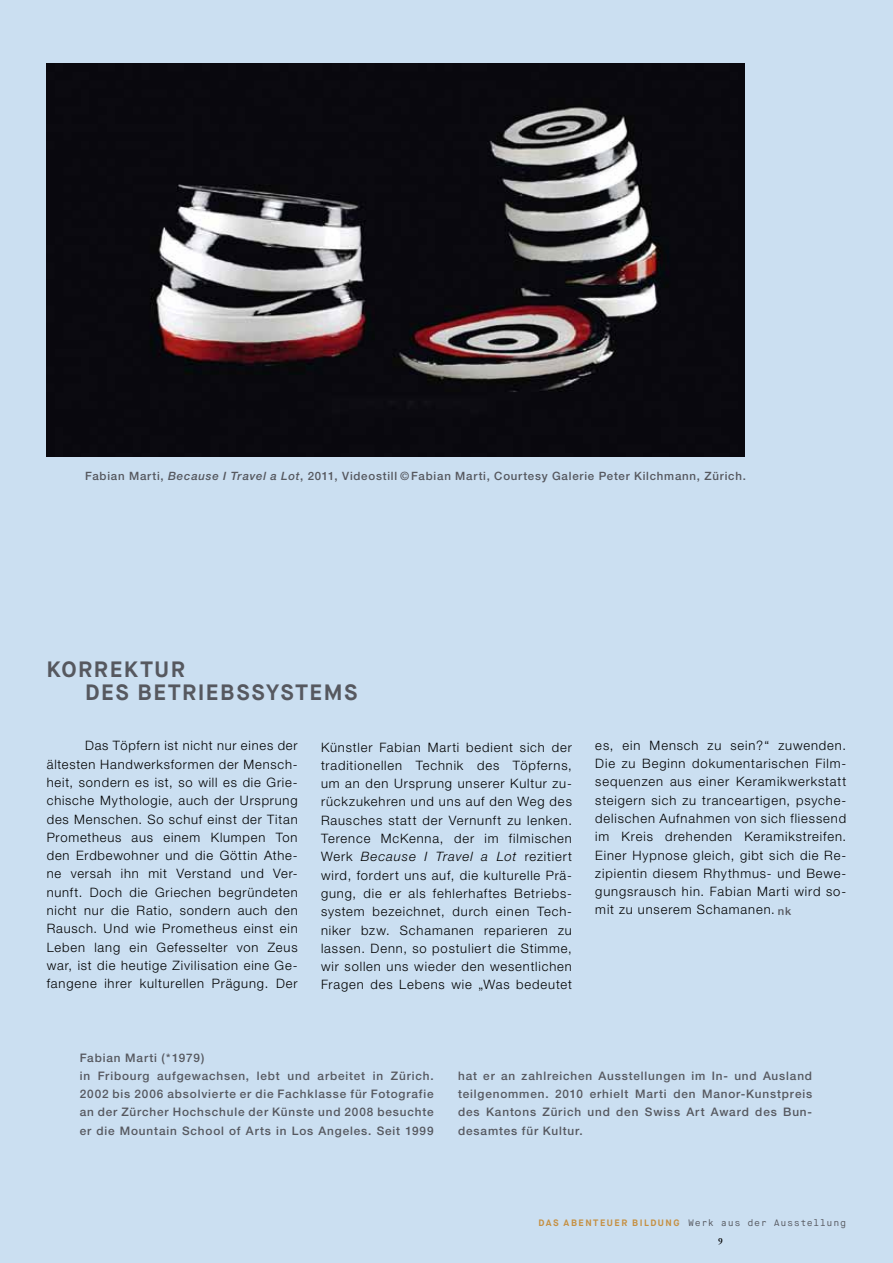
<style>
.page{position:relative;width:893px;height:1263px;background:#cbdff1}
.page>*{position:absolute;margin:0;border:0;box-sizing:border-box;transform-origin:0 0}
.t1{font:700 22.2px/23px "Maison Neue";letter-spacing:.07em;color:#56585f;text-align:right}
.t2{font:300 12.9px/18.3px "Helvetica Neue";letter-spacing:.065em;color:#000;text-align:justify}
.t3{font:500 11.7px/18.3px "Helvetica Neue";letter-spacing:.07em;color:#56585f}
.t4{font:500 11.55px "Helvetica Neue";letter-spacing:.065em;color:#56585f}
.t5{font:9.3px "Maison Neue Mono";letter-spacing:.065em;color:#56585f}
.t6{font:600 9.3px "Adobe Garamond";color:#000}
.s1{font-style:italic}
.s2{font-weight:500;font-size:11.1px;color:#56585f}
.s3{font-family:"Maison Neue";font-weight:700;color:#c59043}
</style>
<div class="page">
<img style="left:47px;top:64px;width:697px;height:392px">
<p class="t4" style="left:85px;top:469px;width:662px">Fabian Marti, <span class="s1">Because I Travel a Lot</span>, 2011, Videostill ©Fabian Marti, Courtesy Galerie Peter Kilchmann, Zürich.</p>
<h1 class="t1" style="left:47px;top:657px;width:47px">KORRE</h1>
<h1 class="t1" style="left:85px;top:657px;width:71px">KTUR<br>DES BETRIEBSS</h1>
<h1 class="t1" style="left:266px;top:680px;width:29px">YSTE</h1>
<h1 class="t1" style="left:324px;top:680px;width:35px">MS</h1>
<p class="t2" style="left:47px;top:736px;width:252px;text-indent:38px">Das Töpfern ist nicht nur eines der ältesten Handwerksformen der Mensch&shy;heit, sondern es ist, so will es die Grie&shy;chische Mythologie, auch der Ursprung des Menschen. So schuf einst der Titan Prometheus aus einem Klumpen Ton den Erdbewohner und die Göttin Athe&shy;ne versah ihn mit Verstand und Ver&shy;nunft. Doch die Griechen begründeten nicht nur die Ratio, sondern auch den Rausch. Und wie Prometheus einst ein Leben lang ein Gefesselter von Zeus war, ist die heutige Zivilisation eine Ge&shy;fangene ihrer kulturellen Prägung. Der</p>
<p class="t2" style="left:321px;top:737px;width:252px">Künstler Fabian Marti bedient sich der traditionellen Technik des Töpferns, um an den Ursprung unserer Kultur zu&shy;rückzukehren und uns auf den Weg des Rausches statt der Vernunft zu lenken.<br>Terence McKenna, der im filmischen Werk <span class="s1">Because I Travel a Lot</span> rezitiert wird, fordert uns auf, die kulturelle Prä&shy;gung, die er als fehlerhaftes Betriebs&shy;system bezeichnet, durch einen Tech&shy;niker bzw. Schamanen reparieren zu lassen. Denn, so postuliert die Stimme, wir sollen uns wieder den wesentlichen Fragen des Lebens wie „Was bedeutet</p>
<p class="t2" style="left:595px;top:736px;width:252px">es, ein Mensch zu sein?“ zuwenden.<br>Die zu Beginn dokumentarischen Film&shy;sequenzen aus einer Keramikwerkstatt steigern sich zu tranceartigen, psyche&shy;delischen Aufnahmen von sich fliessend im Kreis drehenden Keramikstreifen.<br>Einer Hypnose gleich, gibt sich die Re&shy;zipientin diesem Rhythmus- und Bewe&shy;gungsrausch hin. Fabian Marti wird so&shy;mit zu unserem Schamanen. <span class="s2">nk</span></p>
<p class="t3" style="left:80px;top:1048px;width:355px">Fabian Marti (*1979)<br>in Fribourg aufgewachsen, lebt und arbeitet in Zürich.<br>2002 bis 2006 absolvierte er die Fachklasse für Fotografie an der Zürcher Hochschule der Künste und 2008 besuchte er die Mountain School of Arts in Los Angeles. Seit 1999</p>
<p class="t3" style="left:458px;top:1066px;width:355px;text-align:justify">hat er an zahlreichen Ausstellungen im In- und Ausland teilgenommen. 2010 erhielt Marti den Manor-Kunstpreis des Kantons Zürich und den Swiss Art Award des Bun&shy;desamtes für Kultur.</p>
<p class="t5" style="left:538px;top:1217px;width:309px"><span class="s3">DAS ABENTEUER BILD UNG</span> Werk aus der Ausstellung</p>
<p class="t6" style="left:718px;top:1236px;width:6px">9</p>
</div>
